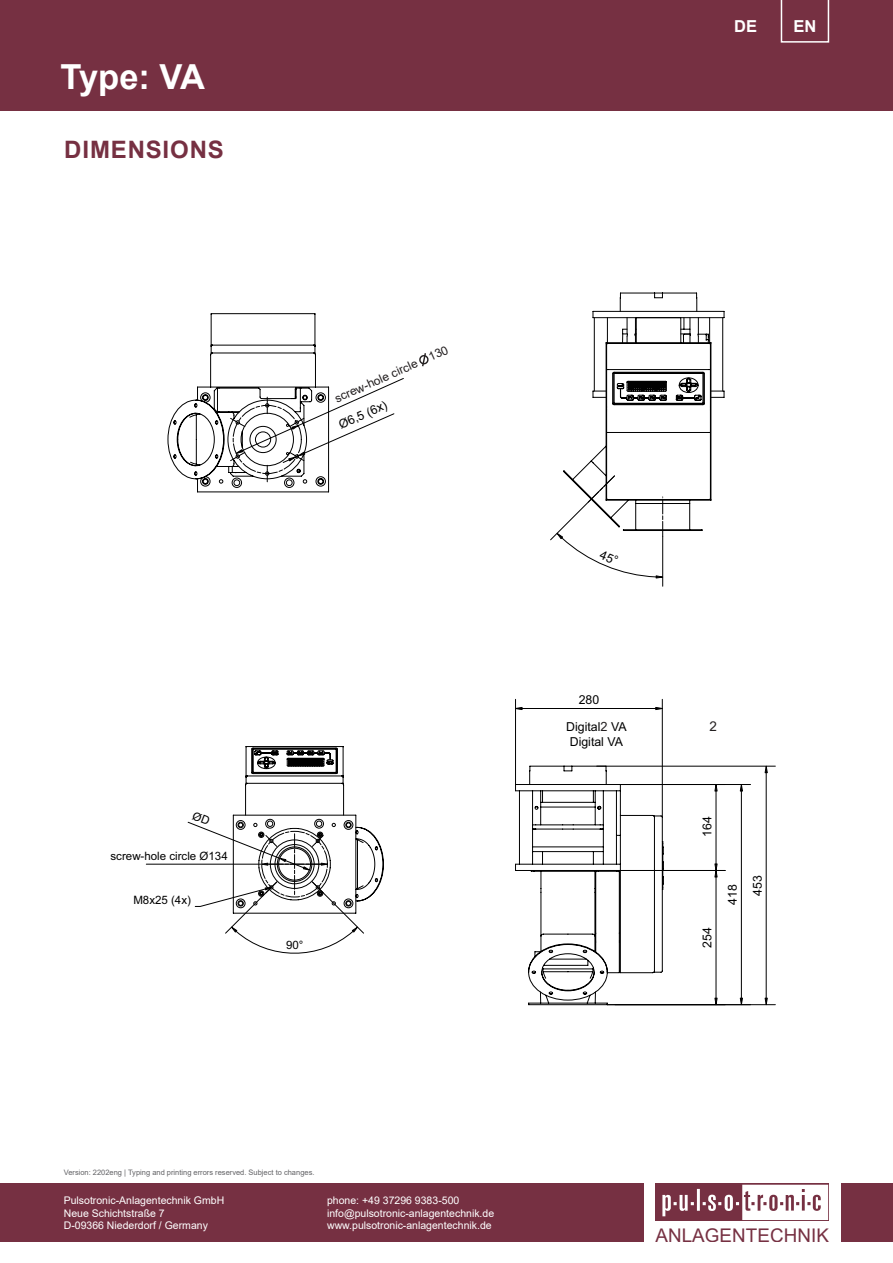
<style>
.page{position:relative;width:893px;height:1263px;background:#fff}
.page>*{position:absolute;margin:0;border:0;box-sizing:border-box;transform-origin:0 0}
.t1{font:700 34.5px "Arial";letter-spacing:-.035em;color:#fff}
.t2{font:700 24px "Arial";letter-spacing:.035em;color:#763042}
.t3{font:18.75px "Arial";letter-spacing:.005em;color:#763042}
.t4{font:700 16.5px "Arial";color:#fff}
.t5{font:13.5px "Arial";color:#231f20}
.t6{font:12.75px "Arial";color:#231f20}
.t7{font:12.45px "Myriad";color:#000}
.t8{font:12.3px/25.8px "Arial";color:#000}
.t9{font:12px "Arial";color:#231f20}
.t10{font:11.55px "Arial";color:#000}
.t11{font:10.5px/12.6px "Arial";color:#fff}
.t12{font:7.5px "Arial";color:#636366}
</style>
<div class="page">
<div style="left:655px;top:1184px;width:174px;height:37px;background:#763042"></div>
<svg style="left:662px;top:1185px;width:166px;height:35px"></svg>
<div style="left:0;top:0;width:893px;height:111px;background:#763042"></div>
<svg style="left:781px;top:0;width:48px;height:43px"></svg>
<div style="left:841px;top:1183px;width:52px;height:59px;background:#763042"></div>
<div style="left:0;top:1183px;width:643px;height:59px;background:#763042"></div>
<svg style="left:168px;top:314px;width:236px;height:179px"></svg>
<svg style="left:419px;top:353px;width:9px;height:14px"></svg>
<hr style="left:146px;top:864px;width:116px;height:1px;background:#000">
<svg style="left:528px;top:950px;width:135px;height:55px"></svg>
<hr style="left:620px;top:784px;width:130px;height:1px;background:#000">
<hr style="left:741px;top:791px;width:1px;height:207px;background:#000">
<svg style="left:740px;top:785px;width:3px;height:6px"></svg>
<svg style="left:740px;top:998px;width:3px;height:6px"></svg>
<hr style="left:716px;top:791px;width:1px;height:73px;background:#000">
<svg style="left:715px;top:785px;width:2px;height:6px"></svg>
<hr style="left:620px;top:870px;width:105px;height:1px;background:#000">
<hr style="left:607px;top:1004px;width:118px;height:1px;background:#000">
<hr style="left:716px;top:877px;width:1px;height:121px;background:#000">
<svg style="left:715px;top:864px;width:2px;height:13px"></svg>
<svg style="left:715px;top:998px;width:2px;height:6px"></svg>
<hr style="left:615px;top:1004px;width:160px;height:1px;background:#000">
<hr style="left:597px;top:766px;width:178px;height:1px;background:#000">
<hr style="left:766px;top:773px;width:1px;height:225px;background:#000">
<svg style="left:765px;top:998px;width:2px;height:7px"></svg>
<svg style="left:765px;top:765px;width:2px;height:8px"></svg>
<svg style="left:602px;top:699px;width:87px;height:251px"></svg>
<svg style="left:515px;top:699px;width:87px;height:282px"></svg>
<div style="left:600px;top:722px;width:7px;height:10px;background:#fff"></div>
<svg style="left:550px;top:292px;width:174px;height:295px"></svg>
<svg style="left:188px;top:746px;width:196px;height:208px"></svg>
<h1 class="t1" style="left:61px;top:53px;width:146px">Type: VA</h1>
<h2 class="t2" style="left:64px;top:132px;width:161px">DIMENSIONS</h2>
<p class="t9" style="left:332px;top:391px;width:124px;rotate:-24deg">screw-hole circle 130</p>
<p class="t8" style="left:324px;top:390px;width:77px;text-indent:32px;rotate:-24deg">LkØ130<br>Ø6,5 (6x)</p>
<h3 class="t4" style="left:734px;top:15px;width:24px">DE</h3>
<h3 class="t4" style="left:793px;top:15px;width:24px">EN</h3>
<p class="t10" style="left:111px;top:848px;width:119px">screw-hole circle Ø134</p>
<p class="t10" style="left:133px;top:892px;width:59px">M8x25 (4x)</p>
<p class="t10" style="left:286px;top:937px;width:19px">90°</p>
<p class="t7" style="left:570px;top:690px;width:51px">Digital VA</p>
<p class="t8" style="left:579px;top:687px;width:22px">280</p>
<p class="t8" style="left:566px;top:719px;width:62px;line-height:14.9px">Digital+ VA<br>Digital VA</p>
<p class="t6" style="left:600px;top:717px;width:9px">2</p>
<p class="t5" style="left:709px;top:717px;width:9px">2</p>
<p class="t8" style="left:694px;top:837px;width:22px;rotate:-90deg">164</p>
<p class="t8" style="left:694px;top:948px;width:22px;rotate:-90deg">254</p>
<p class="t8" style="left:720px;top:905px;width:22px;rotate:-90deg">418</p>
<p class="t8" style="left:745px;top:896px;width:22px;rotate:-90deg">453</p>
<p class="t12" style="left:64px;top:1167px;width:252px">Version: 2202eng | Typing and printing errors reserved. Subject to changes.</p>
<p class="t11" style="left:64px;top:1194px;width:162px">Pulsotronic-Anlagentechnik GmbH<br>Neue Schichtstraße 7<br>D-09366 Niederdorf / Germany</p>
<p class="t11" style="left:327px;top:1194px;width:169px">phone: +49 37296 9383-500 info@pulsotronic-anlagentechnik.de www.pulsotronic-anlagentechnik.de</p>
<h3 class="t3" style="left:655px;top:1222px;width:175px">ANLAGENTECHNIK</h3>
</div>
